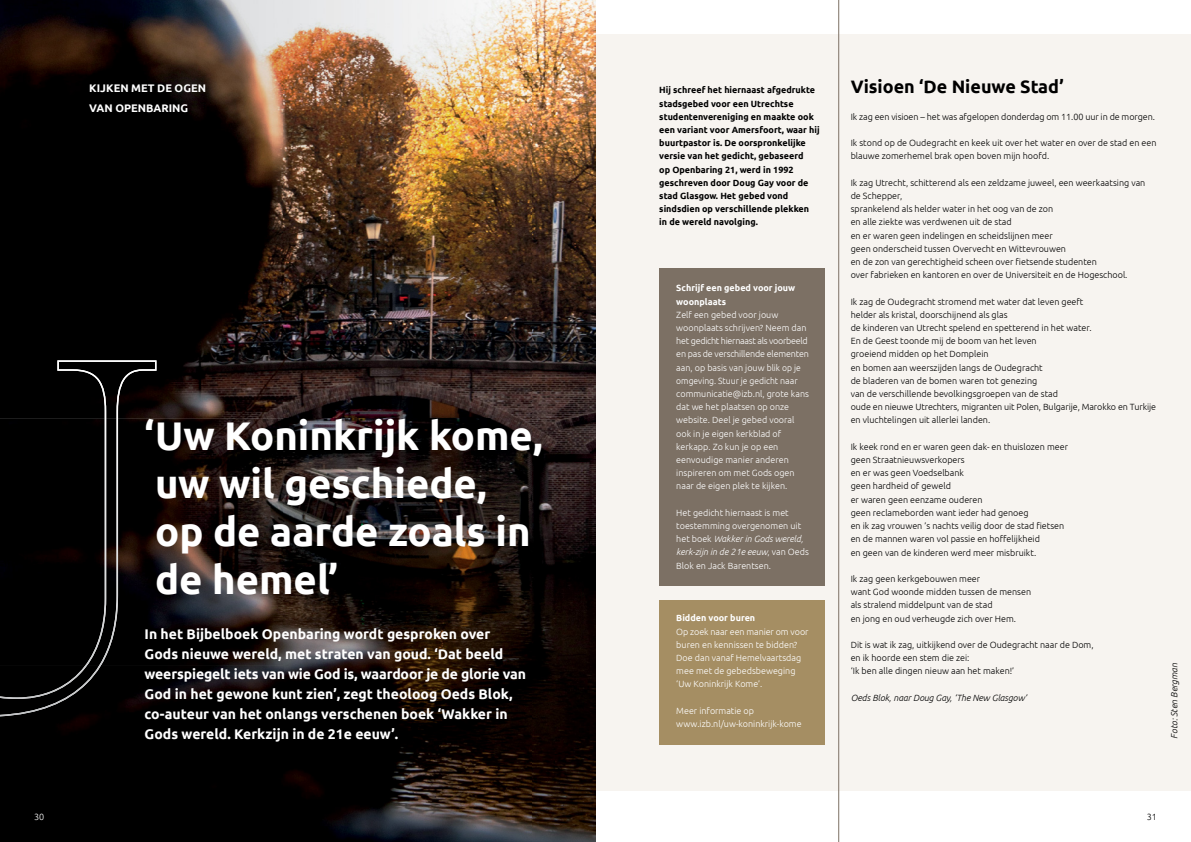
<style>
.page{position:relative;width:1191px;height:842px;background:#fff}
.page>*{position:absolute;margin:0;border:0;box-sizing:border-box;transform-origin:0 0}
.t1{font:700 40px/48px "Ubuntu";color:#fff}
.t2{font:700 18px "Ubuntu";color:#000}
.t3{font:700 14px/20px "Ubuntu";color:#fff}
.t4{font:700 11px/20px "Ubuntu";color:#fff}
.t5{font:300 9px/13.2px "Ubuntu";color:#000}
.t6{font:300 9px/13.2px "Ubuntu";color:#fff}
.t7{font:700 9px/13.2px "Ubuntu";color:#000}
.t8{font:italic 300 9px "Ubuntu";color:#000}
.t9{font:700 9px/13.2px "Ubuntu";color:#fff}
.s1{font-style:italic}
</style>
<div class="page">
<div style="left:595px;top:34px;width:596px;height:757px;background:#f7f4f0"></div>
<img style="left:0;top:0;width:595px;height:842px">
<svg style="left:0;top:360px;width:156px;height:357px;background:#090707"></svg>
<img style="left:0;top:419px;width:118px;height:297px">
<div style="left:659px;top:268px;width:166px;height:318px;background:#7c7064"></div>
<div style="left:659px;top:600px;width:166px;height:144px;background:#a58e63"></div>
<svg style="left:838px;top:0;width:2px;height:842px;background:#b9b1aa"></svg>
<p class="t4" style="left:89px;top:78px;width:118px">KIJKEN MET DE OGEN<br>VAN OPENBARING</p>
<p class="t6" style="left:34px;top:810px;width:12px">30</p>
<h1 class="t1" style="left:145px;top:411px;width:399px">‘ Uw Koninkrijk kome, uw wil geschiede,<br>op de aarde zoals in de hemel’</h1>
<p class="t3" style="left:145px;top:623px;width:383px">In het Bijbelboek Openbaring wordt gesproken over Gods nieuwe wereld, met straten van goud. ‘Dat beeld weerspiegelt iets van wie God is, waardoor je de glorie van God in het gewone kunt zien’, zegt theoloog Oeds Blok, co-auteur van het onlangs verschenen boek ‘Wakker in Gods wereld. Kerkzijn in de 21e eeuw’.</p>
<p class="t7" style="left:659px;top:83px;width:162px">Hij schreef het hiernaast afgedrukte stadsgebed voor een Utrechtse studentenvereniging en maakte ook een variant voor Amersfoort, waar hij buurtpastor is. De oorspronkelijke versie van het gedicht, gebaseerd<br>op Openbaring 21, werd in 1992 geschreven door Doug Gay voor de stad Glasgow. Het gebed vond sindsdien op verschillende plekken<br>in de wereld navolging.</p>
<p class="t9" style="left:676px;top:281px;width:120px">Schrijf een gebed voor jouw woonplaats</p>
<p class="t6" style="left:676px;top:308px;width:134px">Zelf een gebed voor jouw woonplaats schrijven? Neem dan het gedicht hiernaast als voorbeeld en pas de verschillende elementen aan, op basis van jouw blik op je omgeving. Stuur je gedicht naar communicatie@izb.nl, grote kans dat we het plaatsen op onze website. Deel je gebed vooral ook in je eigen kerkblad of kerkapp. Zo kun je op een eenvoudige manier anderen inspireren om met Gods ogen naar de eigen plek te kijken.</p>
<p class="t6" style="left:676px;top:506px;width:134px">Het gedicht hiernaast is met toestemming overgenomen uit het boek <span class="s1">Wakker in Gods wereld, kerk-zijn in de 21e eeuw</span>, van Oeds<br>Blok en Jack Barentsen.</p>
<p class="t9" style="left:676px;top:611px;width:80px">Bidden voor buren</p>
<p class="t6" style="left:676px;top:625px;width:134px">Op zoek naar een manier om voor buren en kennissen te bidden?<br>Doe dan vanaf Hemelvaartsdag mee met de gebedsbeweging ‘Uw Koninkrijk Kome’.</p>
<p class="t6" style="left:676px;top:704px;width:127px">Meer informatie op www.izb.nl/uw-koninkrijk-kome</p>
<h2 class="t2" style="left:850px;top:76px;width:214px">Visioen ‘De Nieuwe Stad’</h2>
<p class="t5" style="left:850px;top:110px;width:306px">Ik zag een visioen – het was afgelopen donderdag om 11.00 uur in de morgen.</p>
<p class="t5" style="left:850px;top:136px;width:307px">Ik stond op de Oudegracht en keek uit over het water en over de stad en een blauwe zomerhemel brak open boven mijn hoofd.</p>
<p class="t5" style="left:850px;top:176px;width:296px">Ik zag Utrecht, schitterend als een zeldzame juweel, een weerkaatsing van de Schepper,<br>sprankelend als helder water in het oog van de zon<br>en alle ziekte was verdwenen uit de stad<br>en er waren geen indelingen en scheidslijnen meer<br>geen onderscheid tussen Overvecht en Wittevrouwen<br>en de zon van gerechtigheid scheen over fietsende studenten<br>over fabrieken en kantoren en over de Universiteit en de Hogeschool.</p>
<p class="t5" style="left:850px;top:295px;width:307px">Ik zag de Oudegracht stromend met water dat leven geeft<br>helder als kristal, doorschijnend als glas<br>de kinderen van Utrecht spelend en spetterend in het water.<br>En de Geest toonde mij de boom van het leven<br>groeiend midden op het Domplein<br>en bomen aan weerszijden langs de Oudegracht<br>de bladeren van de bomen waren tot genezing<br>van de verschillende bevolkingsgroepen van de stad<br>oude en nieuwe Utrechters, migranten uit Polen, Bulgarije, Marokko en Turkije en vluchtelingen uit allerlei landen.</p>
<p class="t5" style="left:850px;top:440px;width:219px">Ik keek rond en er waren geen dak- en thuislozen meer geen Straatnieuwsverkopers<br>en er was geen Voedselbank<br>geen hardheid of geweld<br>er waren geen eenzame ouderen<br>geen reclameborden want ieder had genoeg<br>en ik zag vrouwen ’s nachts veilig door de stad fietsen en de mannen waren vol passie en hoffelijkheid<br>en geen van de kinderen werd meer misbruikt.</p>
<p class="t5" style="left:850px;top:572px;width:182px">Ik zag geen kerkgebouwen meer<br>want God woonde midden tussen de mensen als stralend middelpunt van de stad<br>en jong en oud verheugde zich over Hem.</p>
<p class="t5" style="left:850px;top:638px;width:244px">Dit is wat ik zag, uitkijkend over de Oudegracht naar de Dom, en ik hoorde een stem die zei:<br>‘Ik ben alle dingen nieuw aan het maken!’</p>
<p class="t8" style="left:850px;top:692px;width:177px">Oeds Blok, naar Doug Gay, ‘The New Glasgow’</p>
<p class="t8" style="left:1168px;top:738px;width:77px;rotate:-90deg">Foto: Sten Bergman</p>
<p class="t5" style="left:1146px;top:810px;width:12px">31</p>
</div>
